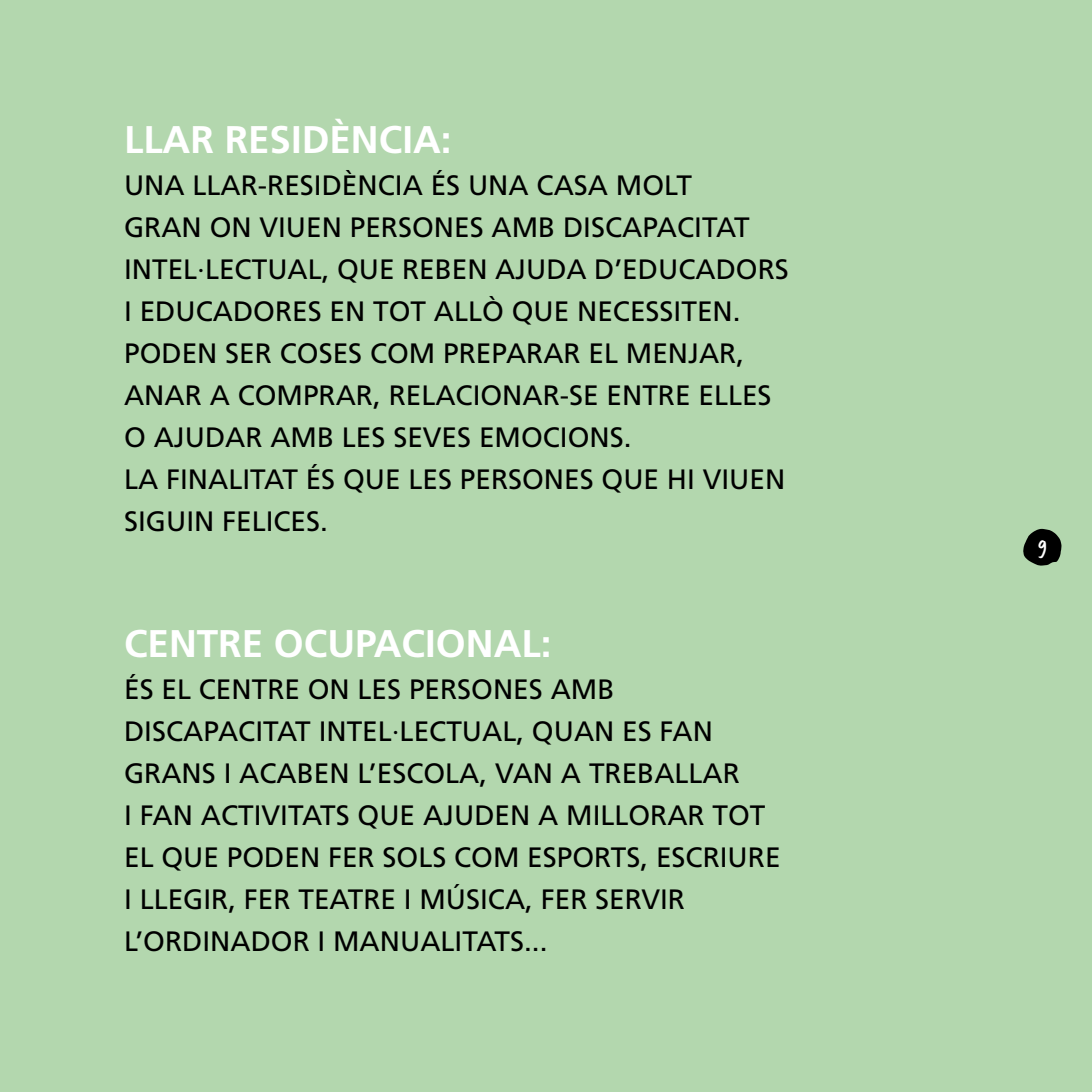
<style>
.page{position:relative;width:1092px;height:1092px;background:#fff}
.page>*{position:absolute;margin:0;border:0;box-sizing:border-box;transform-origin:0 0}
.t1{font:700 38.5px "Frutiger LT Std";color:#fff}
.t2{font:28px/42px "Frutiger LT Std";color:#000}
.t3{font:24.5px "Trash Hand";color:#fff}
</style>
<div class="page">
<div style="left:0;top:0;width:1091px;height:1091px;background:#b3d7ae"></div>
<svg style="left:1023px;top:529px;width:38px;height:36px"></svg>
<h1 class="t1" style="left:124px;top:117px;width:329px">LLAR RESIDÈNCIA:</h1>
<p class="t2" style="left:124px;top:164px;width:666px">UNA LLAR-RESIDÈNCIA ÉS UNA CASA MOLT<br>GRAN ON VIUEN PERSONES AMB DISCAPACITAT INTEL·LECTUAL, QUE REBEN AJUDA D’EDUCADORS I EDUCADORES EN TOT ALLÒ QUE NECESSITEN.<br>PODEN SER COSES COM PREPARAR EL MENJAR, ANAR A COMPRAR, RELACIONAR-SE ENTRE ELLES O AJUDAR AMB LES SEVES EMOCIONS.<br>LA FINALITAT ÉS QUE LES PERSONES QUE HI VIUEN SIGUIN FELICES.</p>
<h1 class="t1" style="left:124px;top:621px;width:429px">CENTRE OCUPACIONAL:</h1>
<p class="t2" style="left:124px;top:668px;width:658px">ÉS EL CENTRE ON LES PERSONES AMB DISCAPACITAT INTEL·LECTUAL, QUAN ES FAN GRANS I ACABEN L’ESCOLA, VAN A TREBALLAR<br>I FAN ACTIVITATS QUE AJUDEN A MILLORAR TOT EL QUE PODEN FER SOLS COM ESPORTS, ESCRIURE I LLEGIR, FER TEATRE I MÚSICA, FER SERVIR L’ORDINADOR I MANUALITATS...</p>
<p class="t3" style="left:1037px;top:535px;width:10px">9</p>
</div>
